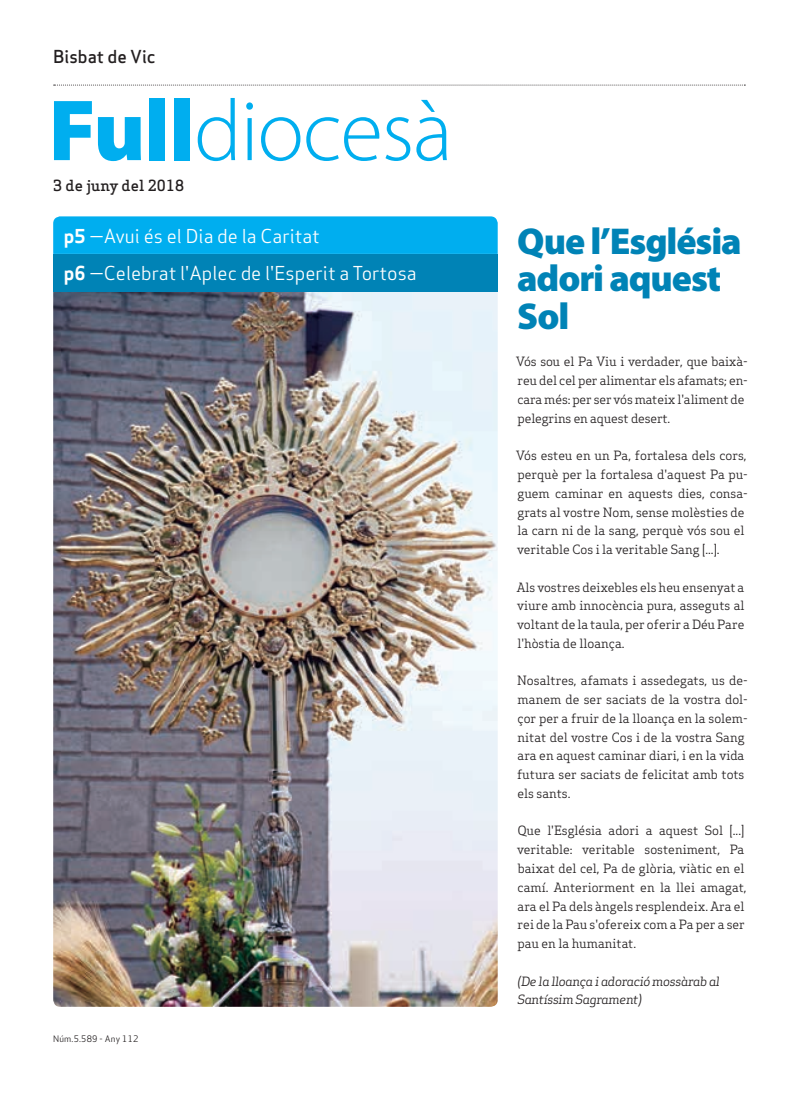
<style>
.page{position:relative;width:798px;height:1099px;background:#fff}
.page>*{position:absolute;margin:0;border:0;box-sizing:border-box;transform-origin:0 0}
.Titulars{font:300 87.5px "Myriad Pro";letter-spacing:-.015em;color:#00aeef}
.Titulars-2{font:900 37.5px/37.5px "Myriad Pro";letter-spacing:-.03em;color:#0083b6}
.Destacat_Portada{font:18.75px "Apex Sans Book T";color:#fff}
.Capçalera{font:17.5px "Apex Sans Medium T";color:#231f20}
.Data{font:500 15px "Apex Serif";letter-spacing:.01em;color:#231f20}
.Text_General{font:12.5px/18.8px "Apex Serif";color:#231f20}
.Text_General-2{font:italic 12.5px "Apex Serif";letter-spacing:-.02em;color:#231f20}
.Data_Peu{font:8.75px "Apex Sans Book T";letter-spacing:.02em;color:#231f20}
.s1{font-weight:900}
.s2{font-family:"Apex Sans Bold T"}
</style>
<div class="page">
<svg style="left:54px;top:85px;width:691px;height:1px"></svg>
<img style="left:53px;top:291px;width:444px;height:715px">
<div style="left:53px;top:216px;width:444px;height:38px;background:#00aeef"></div>
<div style="left:53px;top:254px;width:444px;height:37px;background:#0083b6"></div>
<p class="Capçalera" style="left:53px;top:45px;width:104px">Bisbat de Vic</p>
<p class="Titulars" style="left:49px;top:78px;width:405px"><span class="s1">Full</span>diocesà</p>
<p class="Data" style="left:53px;top:176px;width:132px">3 de juny del 2018</p>
<p class="Destacat_Portada" style="left:64px;top:224px;width:257px"><span class="s2">p5</span> —Avui és el Dia de la Caritat</p>
<p class="Destacat_Portada" style="left:64px;top:261px;width:354px"><span class="s2">p6</span> —Celebrat l'Aplec de l'Esperit a Tortosa</p>
<p class="Data_Peu" style="left:53px;top:1032px;width:87px">Núm.5.589 - Any 112</p>
<p class="Titulars-2" style="left:517px;top:221px;width:226px">Que l’Església adori aquest<br>Sol</p>
<p class="Text_General" style="left:516px;top:352px;width:233px">Vós sou el Pa Viu i verdader, que baixà&shy;reu del cel per alimentar els afamats; en&shy;cara més: per ser vós mateix l'aliment de pelegrins en aquest desert.</p>
<p class="Text_General" style="left:516px;top:446px;width:233px">Vós esteu en un Pa, fortalesa dels cors, perquè per la fortalesa d'aquest Pa pu&shy;guem caminar en aquests dies, consa&shy;grats al vostre Nom, sense molèsties de la carn ni de la sang, perquè vós sou el veritable Cos i la veritable Sang [...].</p>
<p class="Text_General" style="left:516px;top:577px;width:229px;text-align:justify">Als vostres deixebles els heu ensenyat a viure amb innocència pura, asseguts al voltant de la taula, per oferir a Déu Pare l'hòstia de lloança.</p>
<p class="Text_General" style="left:517px;top:671px;width:232px">Nosaltres, afamats i assedegats, us de&shy;manem de ser saciats de la vostra dol&shy;çor per a fruir de la lloança en la solem&shy;nitat del vostre Cos i de la vostra Sang ara en aquest caminar diari, i en la vida futura ser saciats de felicitat amb tots els sants.</p>
<p class="Text_General" style="left:517px;top:821px;width:231px">Que l'Església adori a aquest Sol [...] veritable: veritable sosteniment, Pa baixat del cel, Pa de glòria, viàtic en el camí. Anteriorment en la llei amagat, ara el Pa dels àngels resplendeix. Ara el rei de la Pau s'ofereix com a Pa per a ser pau en la humanitat.</p>
<p class="Text_General-2" style="left:517px;top:973px;width:204px">(De la lloança i adoració mossàrab al</p>
<p class="Text_General-2" style="left:517px;top:991px;width:126px">Santíssim Sagrament)</p>
</div>
